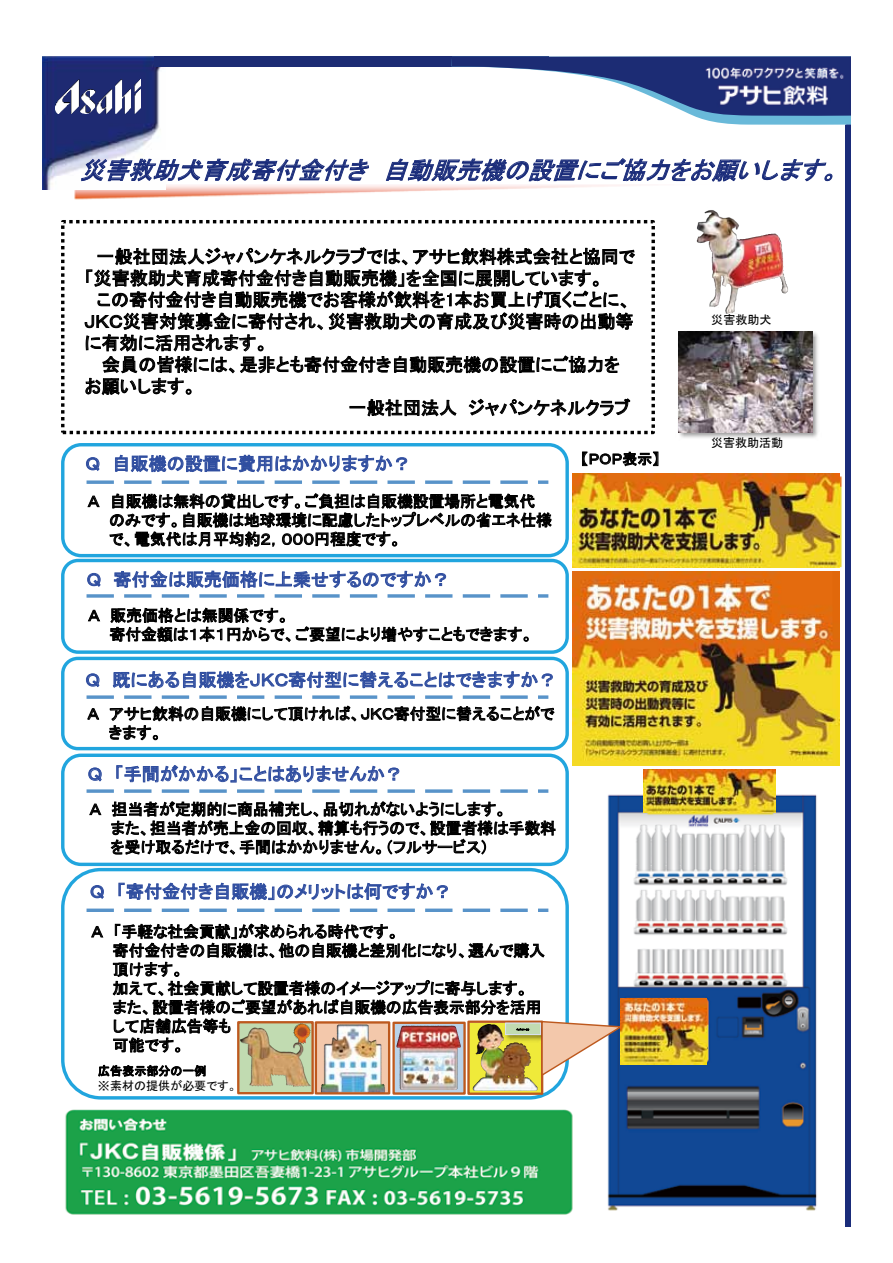
<style>
.page{position:relative;width:893px;height:1263px;background:#fff}
.page>*{position:absolute;margin:0;border:0;box-sizing:border-box;transform-origin:0 0}
.t1{font:italic 24px "MS P Gothic";color:#1a2c7a}
.t2{font:18px/21.6px "MS P Gothic";color:#000}
.t3{font:18px "MS P Gothic";color:#304ea0}
.t4{font:15.9px/18.9px "MS P Gothic";color:#000}
.t5{font:15px "MS P Gothic";letter-spacing:.01em;color:#000}
.t6{font:12px/14.4px "MS P Gothic";color:#000}
.s1{font-family:"MS Gothic"}
</style>
<div class="page">
<img style="left:45px;top:66px;width:797px;height:1145px">
<div style="left:570px;top:443px;width:134px;height:30px;background:#fff"></div>
<svg style="left:582px;top:452px;width:76px;height:14px"></svg>
<div style="left:60px;top:438px;width:511px;height:762px;background:#fff"></div>
<svg style="left:88px;top:610px;width:12px;height:11px"></svg>
<svg style="left:110px;top:608px;width:419px;height:34px"></svg>
<svg style="left:87px;top:495px;width:13px;height:12px"></svg>
<div style="left:81px;top:915px;width:494px;height:145px;background:#fff"></div>
<svg style="left:86px;top:457px;width:14px;height:14px"></svg>
<svg style="left:115px;top:455px;width:292px;height:17px"></svg>
<svg style="left:87px;top:573px;width:14px;height:14px"></svg>
<svg style="left:109px;top:493px;width:443px;height:95px"></svg>
<svg style="left:90px;top:885px;width:14px;height:14px"></svg>
<svg style="left:118px;top:883px;width:330px;height:17px"></svg>
<img style="left:56px;top:1108px;width:519px;height:107px">
<div style="left:61px;top:443px;width:508px;height:114px;border:3px solid #21a5de;border-radius:18px"></div>
<svg style="left:87px;top:480px;width:461px;height:4px"></svg>
<div style="left:61px;top:559px;width:508px;height:95px;border:3px solid #21a5de;border-radius:15px"></div>
<svg style="left:87px;top:594px;width:461px;height:4px"></svg>
<div style="left:61px;top:753px;width:508px;height:113px;border:3px solid #21a5de;border-radius:18px"></div>
<svg style="left:87px;top:765px;width:469px;height:90px"></svg>
<div style="left:61px;top:868px;width:508px;height:231px;border:3px solid #21a5de;border-radius:38px"></div>
<svg style="left:87px;top:908px;width:461px;height:4px"></svg>
<img style="left:470px;top:1077px;width:70px;height:15px">
<div style="left:467px;top:1020px;width:76px;height:75px;border:2px solid #bd591e"></div>
<img style="left:395px;top:1077px;width:68px;height:15px">
<div style="left:392px;top:1021px;width:74px;height:74px;border:2px solid #bd591e"></div>
<img style="left:318px;top:1077px;width:69px;height:14px">
<div style="left:315px;top:1021px;width:75px;height:73px;border:2px solid #bd591e"></div>
<img style="left:240px;top:1077px;width:71px;height:14px">
<div style="left:237px;top:1021px;width:77px;height:73px;border:2px solid #bd591e"></div>
<svg style="left:91px;top:923px;width:534px;height:154px"></svg>
<div style="left:77px;top:698px;width:495px;height:49px;background:#fff"></div>
<div style="left:75px;top:662px;width:510px;height:33px;background:#fff"></div>
<div style="left:61px;top:657px;width:508px;height:93px;border:3px solid #21a5de;border-radius:15px"></div>
<svg style="left:86px;top:671px;width:469px;height:69px"></svg>
<img style="left:293px;top:1022px;width:18px;height:23px">
<div style="left:63px;top:222px;width:590px;height:210px;background:#fff"></div>
<img style="left:572px;top:474px;width:267px;height:93px">
<img style="left:572px;top:571px;width:267px;height:194px">
<img style="left:643px;top:769px;width:132px;height:43px">
<img style="left:621px;top:999px;width:86px;height:65px">
<div style="left:845px;top:125px;width:5px;height:1101px;background:#1a2c7a"></div>
<div style="left:132px;top:157px;width:691px;height:26px;background:#fff"></div>
<img style="left:43px;top:57px;width:122px;height:132px">
<svg style="left:80px;top:158px;width:754px;height:283px"></svg>
<div style="left:154px;top:56px;width:394px;height:10px;background:#1c2c74"></div>
<img style="left:55px;top:80px;width:86px;height:33px">
<div style="left:146px;top:150px;width:682px;height:7px;background:#fff"></div>
<svg style="left:451px;top:57px;width:399px;height:68px"></svg>
<img style="left:697px;top:57px;width:153px;height:51px">
<h1 class="t1" style="left:80px;top:158px;width:751px">災害救助犬育成寄付金付き自動販売機の設置にご協力をお願いします</h1>
<h1 class="t1" style="left:822px;top:158px;width:25px">。</h1>
<p class="t2" style="left:96px;top:246px;width:540px">一般社団法人ジャパンケネルクラブでは、アサヒ飲料株式会社と協同で</p>
<p class="t2" style="left:84px;top:267px;width:521px">「災害救助犬育成寄付金付き自動販売機」を全国に展開しています。</p>
<p class="t2" style="left:455px;top:289px;width:178px">本お買上げ頂くごとに、</p>
<p class="t2" style="left:84px;top:289px;width:551px;text-indent:12px">この寄付金付き自動販売機でお客様が飲料を<br>ＪＫＣ災害対策募金に寄付され、災害救助犬の育成及び災害時の出動等に有効に活用されます。</p>
<p class="t2" style="left:102px;top:354px;width:519px">会員の皆様には、是非とも寄付金付き自動販売機の設置にご協力を</p>
<p class="t2" style="left:84px;top:375px;width:113px">お願いします。</p>
<p class="t2" style="left:468px;top:397px;width:163px">ジャパンケネルクラブ</p>
<p class="t2" style="left:349px;top:397px;width:110px">一般社団法人</p>
<p class="t3" style="left:86px;top:454px;width:16px">Ｑ</p>
<p class="t3" style="left:112px;top:454px;width:300px">自販機の設置に費用はかかりますか?</p>
<p class="t4" style="left:88px;top:492px;width:13px">Ａ</p>
<p class="t4" style="left:110px;top:492px;width:427px">自販機は無料の貸出しです。ご負担は自販機設置場所と電気代</p>
<p class="t4" style="left:109px;top:510px;width:444px">のみです。自販機は地球環境に配慮したトップレベルの省エネ仕様で、電気代は月平均約２，０００円程度です。</p>
<p class="t3" style="left:87px;top:570px;width:16px">Ｑ</p>
<p class="t3" style="left:113px;top:570px;width:338px">寄付金は販売価格に上乗せするのですか?</p>
<p class="t4" style="left:88px;top:606px;width:13px">Ａ</p>
<p class="t4" style="left:110px;top:606px;width:180px">販売価格とは無関係です。</p>
<p class="t4" style="left:109px;top:625px;width:425px">寄付金額は１本１円からで、ご要望により増やすこともできます。</p>
<p class="t3" style="left:86px;top:671px;width:16px">Ｑ</p>
<p class="t4" style="left:88px;top:704px;width:13px">Ａ</p>
<p class="t3" style="left:112px;top:671px;width:446px">既にある自販機をＪＫＣ寄付型に替えることはできますか?</p>
<p class="t4" style="left:109px;top:704px;width:446px">アサヒ飲料の自販機にして頂ければ、ＪＫＣ寄付型に替えることがで</p>
<p class="t4" style="left:109px;top:723px;width:55px">きます。</p>
<p class="t3" style="left:88px;top:765px;width:16px">Ｑ</p>
<p class="t4" style="left:90px;top:800px;width:13px">Ａ</p>
<p class="t3" style="left:115px;top:765px;width:290px">「手間がかかる」ことはありませんか?</p>
<p class="t4" style="left:111px;top:800px;width:397px">担当者が定期的に商品補充し、品切れがないようにします。</p>
<p class="t4" style="left:111px;top:818px;width:447px">また、担当者が売上金の回収、精算も行うので、設置者様は手数料を受け取るだけで、手間はかかりません。（フルサービス(</p>
<p class="t3" style="left:90px;top:882px;width:16px">Ｑ</p>
<p class="t4" style="left:92px;top:922px;width:13px">Ａ</p>
<p class="t3" style="left:117px;top:882px;width:336px">「寄付金付き自販機」のメリットは何ですか?</p>
<p class="t4" style="left:113px;top:922px;width:287px">「手軽な社会貢献」が求められる時代です。</p>
<p class="t4" style="left:113px;top:941px;width:434px">寄付金付きの自販機は、他の自販機と差別化になり、選んで購入頂けます。<br>加えて、社会貢献して設置者様のイメージアップに寄与します。また、設置者様のご要望があれば自販機の広告表示部分を活用して店舗広告等も<br>可能です。</p>
<p class="t6" style="left:98px;top:1064px;width:140px">広告表示部分の一例<br><span class="s1">※</span>素材の提供が必要です。</p>
<p class="t5" style="left:581px;top:451px;width:80px">【ＰＯＰ表示【</p>
<p class="t6" style="left:711px;top:313px;width:62px">災害救助犬</p>
<p class="t6" style="left:711px;top:436px;width:74px">災害救助活動</p>
</div>
